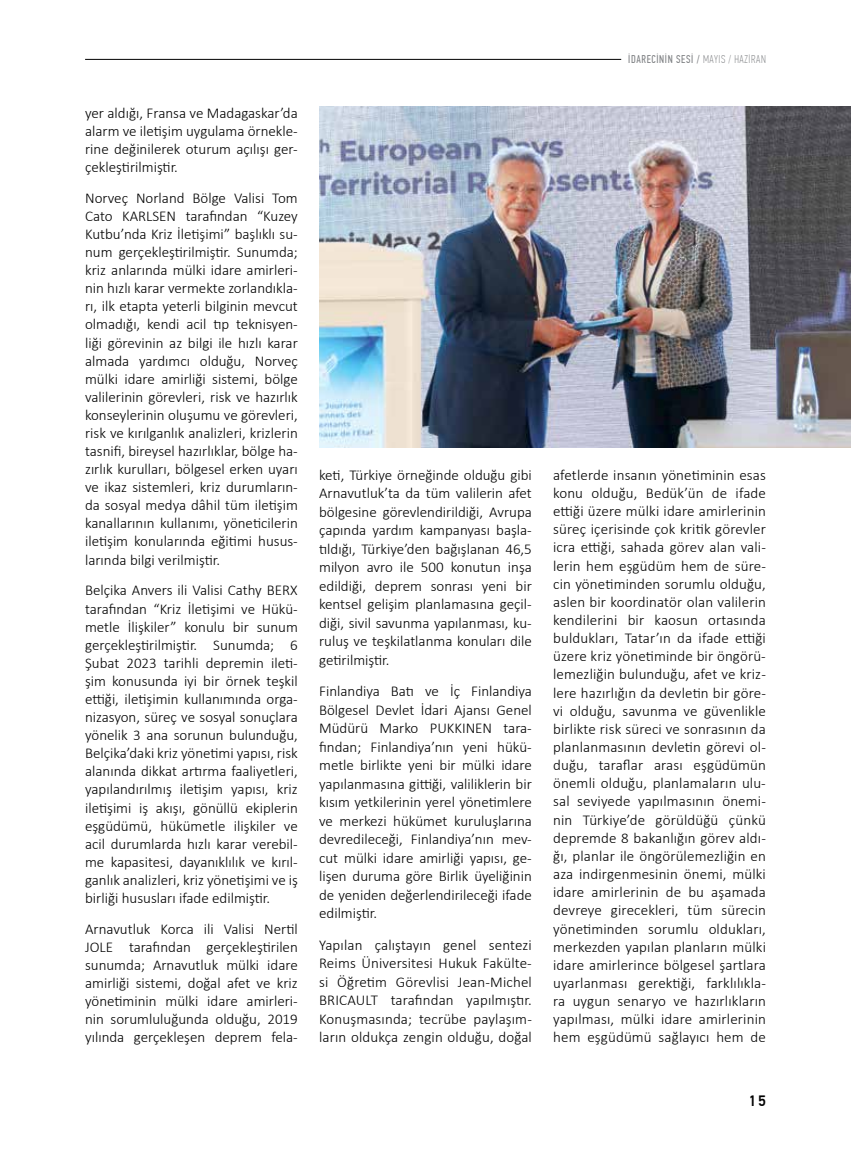
<style>
.page{position:relative;width:851px;height:1149px;background:#fff}
.page>*{position:absolute;margin:0;border:0;box-sizing:border-box;transform-origin:0 0}
.t1{font:300 15px/18.1px "Calibri";color:#000;text-align:justify}
.t2{font:500 15px "PF Din Text Pro";color:#000}
.t3{font:11.25px "PF Din Text Comp Pro";letter-spacing:.055em;color:#808285}
.s1{font-weight:100}
</style>
<div class="page">
<hr style="left:85px;top:59px;width:536px;height:1px;background:#000">
<img style="left:319px;top:106px;width:531px;height:341px">
<p class="t1" style="left:85px;top:103px;width:214px">yer aldığı, Fransa ve Madagaskar’da alarm ve iletişim uygulama örnekle&shy;rine değinilerek oturum açılışı ger&shy;çekleştirilmiştir.</p>
<p class="t1" style="left:85px;top:188px;width:214px">Norveç Norland Bölge Valisi Tom Cato KARLSEN tarafından “Kuzey Kutbu’nda Kriz İletişimi” başlıklı su&shy;num gerçekleştirilmiştir. Sunumda; kriz anlarında mülki idare amirleri&shy;nin hızlı karar vermekte zorlandıkla&shy;rı, ilk etapta yeterli bilginin mevcut olmadığı, kendi acil tıp teknisyen&shy;liği görevinin az bilgi ile hızlı karar almada yardımcı olduğu, Norveç mülki idare amirliği sistemi, bölge valilerinin görevleri, risk ve hazırlık konseylerinin oluşumu ve görevleri, risk ve kırılganlık analizleri, krizlerin tasnifi, bireysel hazırlıklar, bölge ha&shy;zırlık kurulları, bölgesel erken uyarı ve ikaz sistemleri, kriz durumların&shy;da sosyal medya dâhil tüm iletişim kanallarının kullanımı, yöneticilerin iletişim konularında eğitimi husus&shy;larında bilgi verilmiştir.</p>
<p class="t1" style="left:85px;top:581px;width:214px">Belçika Anvers ili Valisi Cathy BERX tarafından “Kriz İletişimi ve Hükü&shy;metle İlişkiler” konulu bir sunum gerçekleştirilmiştir. Sunumda; 6<br>Şubat 2023 tarihli depremin ileti&shy;şim konusunda iyi bir örnek teşkil ettiği, iletişimin kullanımında orga&shy;nizasyon, süreç ve sosyal sonuçlara yönelik 3 ana sorunun bulunduğu, Belçika’daki kriz yönetimi yapısı, risk alanında dikkat artırma faaliyetleri, yapılandırılmış iletişim yapısı, kriz iletişimi iş akışı, gönüllü ekiplerin eşgüdümü, hükümetle ilişkiler ve acil durumlarda hızlı karar verebil&shy;me kapasitesi, dayanıklılık ve kırıl&shy;ganlık analizleri, kriz yönetişimi ve iş birliği hususları ifade edilmiştir.</p>
<p class="t1" style="left:85px;top:919px;width:214px">Arnavutluk Korca ili Valisi Nertil JOLE tarafından gerçekleştirilen sunumda; Arnavutluk mülki idare amirliği sistemi, doğal afet ve kriz yönetiminin mülki idare amirleri&shy;nin sorumluluğunda olduğu, 2019 yılında gerçekleşen deprem fela-</p>
<p class="t1" style="left:319px;top:465px;width:214px">keti, Türkiye örneğinde olduğu gibi Arnavutluk’ta da tüm valilerin afet bölgesine görevlendirildiği, Avrupa çapında yardım kampanyası başla&shy;tıldığı, Türkiye’den bağışlanan 46,5 milyon avro ile 500 konutun inşa edildiği, deprem sonrası yeni bir kentsel gelişim planlamasına geçil&shy;diği, sivil savunma yapılanması, ku&shy;ruluş ve teşkilatlanma konuları dile getirilmiştir.</p>
<p class="t1" style="left:319px;top:681px;width:214px">Finlandiya Batı ve İç Finlandiya Bölgesel Devlet İdari Ajansı Genel Müdürü Marko PUKKINEN tara&shy;fından; Finlandiya’nın yeni hükü&shy;metle birlikte yeni bir mülki idare yapılanmasına gittiği, valiliklerin bir kısım yetkilerinin yerel yönetimlere ve merkezi hükümet kuruluşlarına devredileceği, Finlandiya’nın mev&shy;cut mülki idare amirliği yapısı, ge&shy;lişen duruma göre Birlik üyeliğinin de yeniden değerlendirileceği ifade edilmiştir.</p>
<p class="t1" style="left:319px;top:935px;width:214px">Yapılan çalıştayın genel sentezi Reims Üniversitesi Hukuk Fakülte&shy;si Öğretim Görevlisi Jean-Michel BRICAULT tarafından yapılmıştır.<br>Konuşmasında; tecrübe paylaşım&shy;ların oldukça zengin olduğu, doğal</p>
<p class="t3" style="left:628px;top:53px;width:139px">İDARECİNİN SESİ / <span class="s1">MAYIS / HAZİRAN</span></p>
<p class="t1" style="left:553px;top:465px;width:214px">afetlerde insanın yönetiminin esas konu olduğu, Bedük’ün de ifade ettiği üzere mülki idare amirlerinin süreç içerisinde çok kritik görevler icra ettiği, sahada görev alan vali&shy;lerin hem eşgüdüm hem de süre&shy;cin yönetiminden sorumlu olduğu, aslen bir koordinatör olan valilerin kendilerini bir kaosun ortasında buldukları, Tatar’ın da ifade ettiği üzere kriz yönetiminde bir öngörü&shy;lemezliğin bulunduğu, afet ve kriz&shy;lere hazırlığın da devletin bir göre&shy;vi olduğu, savunma ve güvenlikle birlikte risk süreci ve sonrasının da planlanmasının devletin görevi ol&shy;duğu, taraflar arası eşgüdümün önemli olduğu, planlamaların ulu&shy;sal seviyede yapılmasının önemi&shy;nin Türkiye’de görüldüğü çünkü depremde 8 bakanlığın görev aldı&shy;ğı, planlar ile öngörülemezliğin en aza indirgenmesinin önemi, mülki idare amirlerinin de bu aşamada devreye girecekleri, tüm sürecin yönetiminden sorumlu oldukları, merkezden yapılan planların mülki idare amirlerince bölgesel şartlara uyarlanması gerektiği, farklılıkla&shy;ra uygun senaryo ve hazırlıkların yapılması, mülki idare amirlerinin hem eşgüdümü sağlayıcı hem de</p>
<p class="t2" style="left:748px;top:1091px;width:19px">15</p>
</div>
